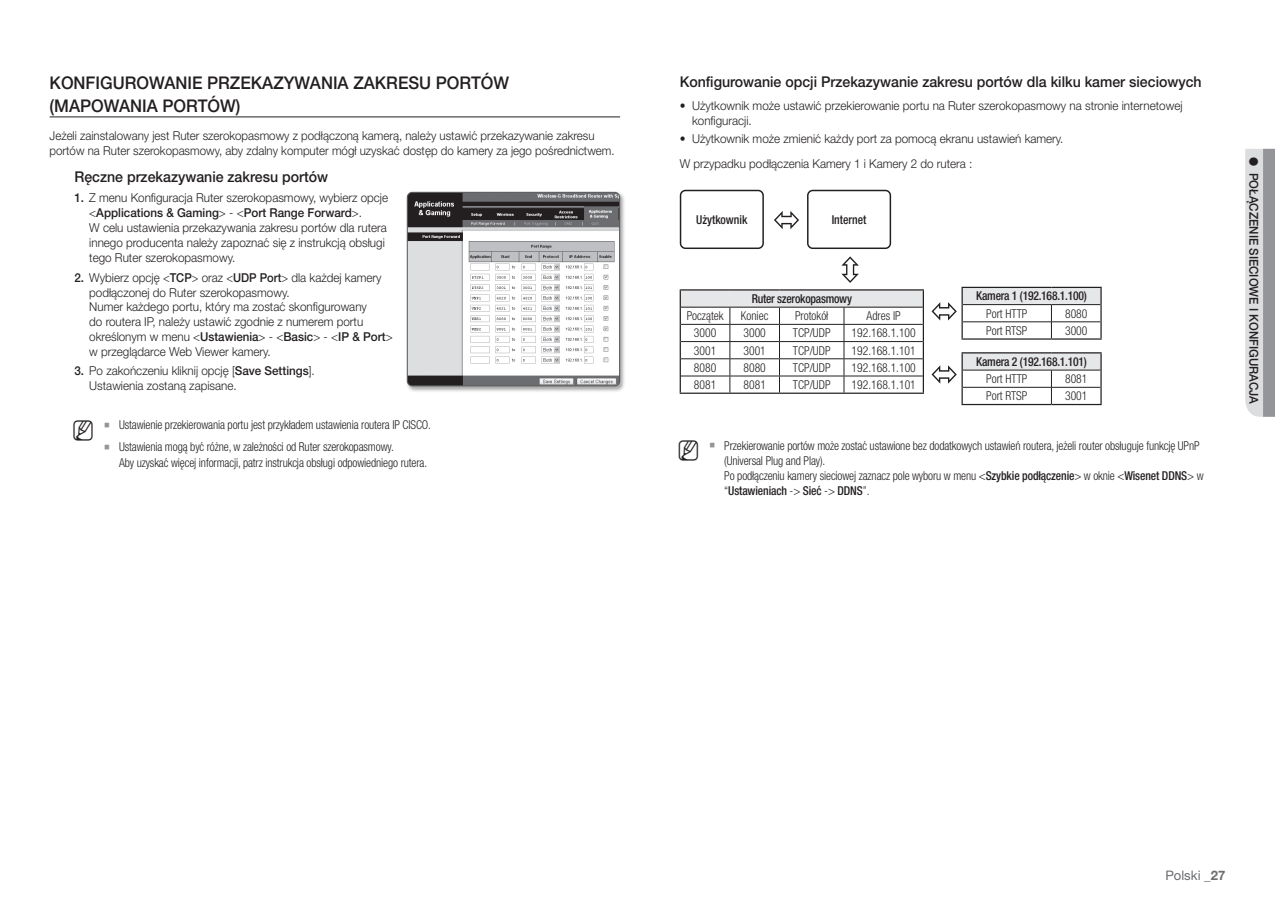
<style>
.page{position:relative;width:1275px;height:903px;background:#fff}
.page>*{position:absolute;margin:0;border:0;box-sizing:border-box;transform-origin:0 0}
.t1{font:500 17.5px/22.8px "Helvetica Neue cp";color:#231f20;scale:.95 1}
.t2{font:500 14.88px "Helvetica Neue cp";color:#231f20;scale:.95 1}
.t3{font:13.12px "Helvetica Neue cp";color:#6c6d70}
.t4{font:300 12.25px/14.9px "Helvetica Neue cp";color:#231f20;scale:.95 1}
.t5{font:300 condensed 12.25px/15px "Helvetica Neue cp";letter-spacing:-.01em;color:#231f20;text-align:center;scale:.95 1}
.t6{font:300 12.25px/14.9px "Helvetica Neue cp";color:#231f20;scale:.94 1}
.t7{font:500 condensed 12.25px "Helvetica Neue cp";letter-spacing:-.02em;color:#231f20;scale:.95 1}
.t8{font:500 12.25px "Helvetica Neue cp";color:#231f20;scale:.94 1}
.t9{font:500 condensed 12.25px "Helvetica Neue cp";color:#231f20;scale:.95 1}
.s1{font-weight:500}
.s2{font-family:"SIBD P1400";font-weight:400;font-stretch:normal;font-size:22.75px}
.s3{font-family:"SI Icon HR755";font-weight:400;font-stretch:normal;font-size:14px;color:#939598}
.s4{font-weight:700}
</style>
<div class="page">
<svg style="left:1245px;top:149px;width:30px;height:268px;background:#bfc1c3"></svg>
<hr style="left:50px;top:117px;width:570px;height:1px;background:#231f20">
<div style="left:406px;top:191px;width:220px;height:201px;background:#231f20;opacity:.4"></div>
<img style="left:407px;top:192px;width:213px;height:194px">
<div style="left:407px;top:192px;width:213px;height:194px;border:1px solid #57585a;border-radius:5px"></div>
<div style="left:680px;top:190px;width:84px;height:59px;border:1px solid #231f20;border-radius:5px"></div>
<div style="left:807px;top:190px;width:84px;height:59px;border:1px solid #231f20;border-radius:5px"></div>
<div style="left:680px;top:290px;width:243px;height:17px;background:#e6e7e9"></div>
<hr style="left:681px;top:307px;width:49px;height:1px;background:#231f20">
<hr style="left:730px;top:307px;width:49px;height:1px;background:#231f20">
<hr style="left:779px;top:307px;width:65px;height:1px;background:#231f20">
<hr style="left:844px;top:307px;width:79px;height:1px;background:#231f20">
<hr style="left:681px;top:324px;width:49px;height:1px;background:#231f20">
<hr style="left:730px;top:324px;width:49px;height:1px;background:#231f20">
<hr style="left:779px;top:324px;width:65px;height:1px;background:#231f20">
<hr style="left:844px;top:324px;width:79px;height:1px;background:#231f20">
<hr style="left:681px;top:341px;width:49px;height:1px;background:#231f20">
<hr style="left:730px;top:341px;width:49px;height:1px;background:#231f20">
<hr style="left:779px;top:341px;width:65px;height:1px;background:#231f20">
<hr style="left:844px;top:341px;width:79px;height:1px;background:#231f20">
<hr style="left:681px;top:358px;width:49px;height:1px;background:#231f20">
<hr style="left:730px;top:358px;width:49px;height:1px;background:#231f20">
<hr style="left:779px;top:358px;width:65px;height:1px;background:#231f20">
<hr style="left:844px;top:358px;width:79px;height:1px;background:#231f20">
<hr style="left:681px;top:376px;width:49px;height:1px;background:#231f20">
<hr style="left:730px;top:376px;width:49px;height:1px;background:#231f20">
<svg style="left:729px;top:307px;width:1px;height:86px"></svg>
<hr style="left:779px;top:376px;width:65px;height:1px;background:#231f20">
<svg style="left:779px;top:307px;width:1px;height:86px"></svg>
<hr style="left:844px;top:376px;width:79px;height:1px;background:#231f20">
<svg style="left:844px;top:307px;width:1px;height:86px"></svg>
<hr style="left:680px;top:289px;width:50px;height:2px;background:#231f20">
<hr style="left:730px;top:289px;width:49px;height:2px;background:#231f20">
<hr style="left:779px;top:289px;width:65px;height:2px;background:#231f20">
<hr style="left:844px;top:289px;width:80px;height:2px;background:#231f20">
<svg style="left:680px;top:291px;width:1px;height:102px"></svg>
<svg style="left:923px;top:291px;width:1px;height:102px"></svg>
<hr style="left:680px;top:393px;width:50px;height:1px;background:#231f20">
<hr style="left:730px;top:393px;width:49px;height:1px;background:#231f20">
<hr style="left:779px;top:393px;width:65px;height:1px;background:#231f20">
<hr style="left:844px;top:393px;width:80px;height:1px;background:#231f20">
<div style="left:962px;top:287px;width:139px;height:18px;background:#e6e7e9"></div>
<hr style="left:961px;top:287px;width:90px;height:1px;background:#231f20">
<hr style="left:1051px;top:287px;width:51px;height:1px;background:#231f20">
<svg style="left:1100px;top:288px;width:2px;height:50px"></svg>
<hr style="left:961px;top:338px;width:90px;height:2px;background:#231f20">
<hr style="left:1051px;top:338px;width:51px;height:2px;background:#231f20">
<hr style="left:963px;top:304px;width:88px;height:1px;background:#231f20">
<hr style="left:1051px;top:304px;width:49px;height:1px;background:#231f20">
<hr style="left:963px;top:321px;width:88px;height:1px;background:#231f20">
<hr style="left:1051px;top:321px;width:49px;height:1px;background:#231f20">
<svg style="left:1051px;top:305px;width:1px;height:33px"></svg>
<div style="left:962px;top:353px;width:139px;height:17px;background:#e6e7e9"></div>
<hr style="left:963px;top:370px;width:88px;height:1px;background:#231f20">
<hr style="left:1051px;top:370px;width:49px;height:1px;background:#231f20">
<hr style="left:963px;top:387px;width:88px;height:1px;background:#231f20">
<hr style="left:1051px;top:387px;width:49px;height:1px;background:#231f20">
<svg style="left:1051px;top:370px;width:1px;height:34px"></svg>
<hr style="left:961px;top:352px;width:90px;height:1px;background:#231f20">
<hr style="left:1051px;top:352px;width:51px;height:1px;background:#231f20">
<svg style="left:1100px;top:353px;width:2px;height:51px"></svg>
<hr style="left:961px;top:404px;width:90px;height:1px;background:#231f20">
<hr style="left:1051px;top:404px;width:51px;height:1px;background:#231f20">
<svg style="left:774px;top:211px;width:25px;height:18px"></svg>
<svg style="left:841px;top:256px;width:18px;height:27px"></svg>
<svg style="left:931px;top:288px;width:32px;height:50px"></svg>
<svg style="left:931px;top:353px;width:32px;height:51px"></svg>
<h1 class="t1" style="left:50px;top:72px;width:485px">KONFIGUROWANIE PRZEKAZYWANIA ZAKRESU PORTÓW (MAPOWANIA PORTÓW)</h1>
<p class="t6" style="left:50px;top:129px;width:603px">Jeżeli zainstalowany jest Ruter szerokopasmowy z podłączoną kamerą, należy ustawić przekazywanie zakresu portów na Ruter szerokopasmowy, aby zdalny komputer mógł uzyskać dostęp do kamery za jego pośrednictwem.</p>
<p class="t2" style="left:74px;top:168px;width:269px">Ręczne przekazywanie zakresu portów</p>
<p class="t4" style="left:89px;top:191px;width:316px;text-indent:-15px"><span class="s1">1.</span> Z menu Konfiguracja Ruter szerokopasmowy, wybierz opcje &lt;<span class="s1">Applications &amp; Gaming</span>&gt; - &lt;<span class="s1">Port Range Forward</span>&gt;.<br>W celu ustawienia przekazywania zakresu portów dla rutera innego producenta należy zapoznać się z instrukcją obsługi tego Ruter szerokopasmowy.</p>
<p class="t4" style="left:89px;top:270px;width:321px;text-indent:-15px"><span class="s1">2.</span> Wybierz opcję &lt;<span class="s1">TCP</span>&gt; oraz &lt;<span class="s1">UDP Port</span>&gt; dla każdej kamery podłączonej do Ruter szerokopasmowy.<br>Numer każdego portu, który ma zostać skonfigurowany<br>do routera IP, należy ustawić zgodnie z numerem portu określonym w menu &lt;<span class="s1">Ustawienia</span>&gt; - &lt;<span class="s1">Basic</span>&gt; - &lt;<span class="s1">IP &amp; Port</span>&gt; w przeglądarce Web Viewer kamery.</p>
<p class="t4" style="left:89px;top:364px;width:239px;text-indent:-15px"><span class="s1">3.</span> Po zakończeniu kliknij opcję [<span class="s1">Save Settings</span>].<br>Ustawienia zostaną zapisane.</p>
<p class="t5" style="left:72px;top:414px;width:380px;line-height:22.2px"><span class="s2">M</span> <span class="s3">`</span> Ustawienie przekierowania portu jest przykładem ustawienia routera IP CISCO. <span class="s3">`</span> Ustawienia mogą być różne, w zależności od Ruter szerokopasmowy.</p>
<p class="t5" style="left:119px;top:455px;width:326px">Aby uzyskać więcej informacji, patrz instrukcja obsługi odpowiedniego rutera.</p>
<p class="t2" style="left:680px;top:73px;width:551px">Konfigurowanie opcji Przekazywanie zakresu portów dla kilku kamer sieciowych</p>
<p class="t4" style="left:692px;top:98px;width:518px;text-indent:-12px"><span class="s1">•</span> Użytkownik może ustawić przekierowanie portu na Ruter szerokopasmowy na stronie internetowej konfiguracji.</p>
<p class="t4" style="left:680px;top:127px;width:406px;line-height:24.8px"><span class="s1">•</span> Użytkownik może zmienić każdy port za pomocą ekranu ustawień kamery.<br>W przypadku podłączenia Kamery 1 i Kamery 2 do rutera :</p>
<p class="t9" style="left:696px;top:212px;width:56px">Użytkownik</p>
<p class="t9" style="left:832px;top:212px;width:38px">Internet</p>
<p class="t7" style="left:752px;top:291px;width:107px">Ruter szerokopasmowy</p>
<p class="t5" style="left:687px;top:308px;width:40px">Początek</p>
<p class="t5" style="left:741px;top:308px;width:30px">Koniec</p>
<p class="t5" style="left:795px;top:308px;width:37px">Protokół</p>
<p class="t5" style="left:867px;top:308px;width:38px">Adres IP</p>
<p class="t5" style="left:694px;top:326px;width:25px">3000</p>
<p class="t5" style="left:743px;top:326px;width:25px">3000</p>
<p class="t5" style="left:793px;top:326px;width:41px">TCP/UDP</p>
<p class="t5" style="left:852px;top:326px;width:69px">192.168.1.100</p>
<p class="t5" style="left:694px;top:343px;width:25px">3001</p>
<p class="t5" style="left:743px;top:343px;width:25px">3001</p>
<p class="t5" style="left:793px;top:343px;width:41px">TCP/UDP</p>
<p class="t5" style="left:852px;top:343px;width:69px">192.168.1.101</p>
<p class="t5" style="left:694px;top:360px;width:25px">8080</p>
<p class="t5" style="left:743px;top:360px;width:25px">8080</p>
<p class="t5" style="left:793px;top:360px;width:41px">TCP/UDP</p>
<p class="t5" style="left:852px;top:360px;width:69px">192.168.1.100</p>
<p class="t5" style="left:694px;top:377px;width:25px">8081</p>
<p class="t5" style="left:744px;top:377px;width:25px">8081</p>
<p class="t5" style="left:793px;top:377px;width:41px">TCP/UDP</p>
<p class="t5" style="left:852px;top:377px;width:69px">192.168.1.101</p>
<p class="t7" style="left:976px;top:289px;width:118px">Kamera 1 (192.168.1.100)</p>
<p class="t5" style="left:986px;top:306px;width:45px">Port HTTP</p>
<p class="t5" style="left:1065px;top:306px;width:25px">8080</p>
<p class="t5" style="left:986px;top:323px;width:45px">Port RTSP</p>
<p class="t5" style="left:1065px;top:323px;width:25px">3000</p>
<p class="t7" style="left:976px;top:354px;width:118px">Kamera 2 (192.168.1.101)</p>
<p class="t5" style="left:986px;top:371px;width:45px">Port HTTP</p>
<p class="t5" style="left:1065px;top:371px;width:25px">8081</p>
<p class="t5" style="left:986px;top:388px;width:45px">Port RTSP</p>
<p class="t5" style="left:1065px;top:388px;width:25px">3001</p>
<p class="t5" style="left:724px;top:438px;width:506px;text-align:left;text-indent:-47px"><span class="s2">M</span> <span class="s3">`</span> Przekierowanie portów może zostać ustawione bez dodatkowych ustawień routera, jeżeli router obsługuje funkcję UPnP (Universal Plug and Play).<br>Po podłączeniu kamery sieciowej zaznacz pole wyboru w menu &lt;<span class="s1">Szybkie podłączenie</span>&gt; w oknie &lt;<span class="s1">Wisenet DDNS</span>&gt; w “<span class="s1">Ustawieniach</span> -&gt; <span class="s1">Sieć</span> -&gt; <span class="s1">DDNS</span>”.</p>
<p class="t8" style="left:1261px;top:157px;width:265px;rotate:90deg">● POŁĄCZENIE SIECIOWE I KONFIGURACJA</p>
<p class="t3" style="left:1165px;top:867px;width:62px">Polski _<span class="s4">27</span></p>
</div>
